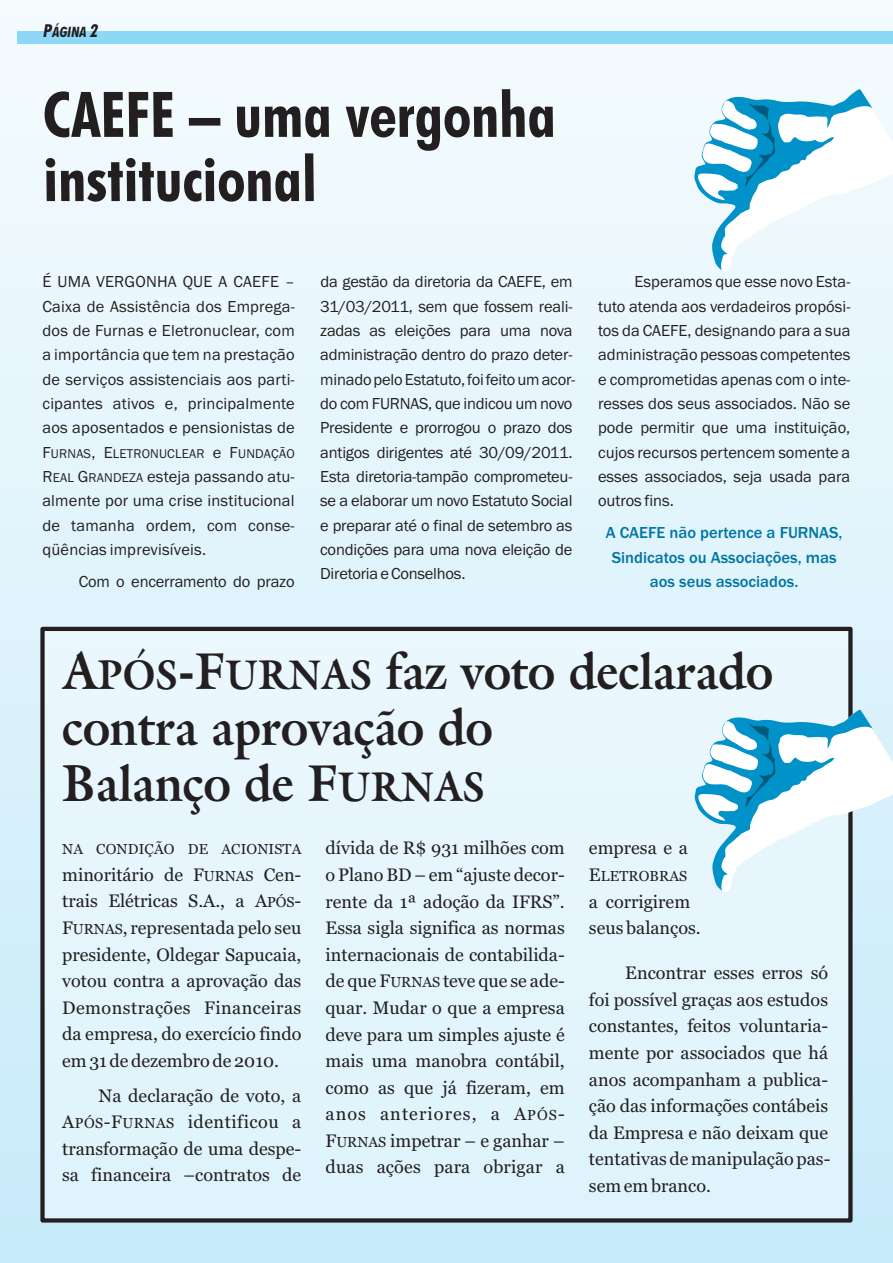
<style>
.page{position:relative;width:893px;height:1263px;background:#fff}
.page>*{position:absolute;margin:0;border:0;box-sizing:border-box;transform-origin:0 0}
.t1{font:700 condensed 63px/64.2px "Futura BT";letter-spacing:-.01em;color:#231f20}
.t2{font:700 51px/56.1px "Galliard IT Cby BT";color:#231f20;scale:.92 1}
.t3{font:18px "Georgia";color:#231f20}
.t4{font:18px "Georgia";letter-spacing:.025em;color:#231f20}
.t5{font:18px "Georgia";letter-spacing:.03em;color:#231f20}
.t6{font:18px "Georgia";letter-spacing:.06em;color:#231f20}
.t7{font:16.5px/24.3px "Franklin Gothic";color:#231f20}
.t8{font:500 16.5px/24.3px "Franklin Gothic";color:#0076a3;text-align:center}
.t9{font:14.4px "Georgia";letter-spacing:.01em;color:#231f20}
.t10{font:italic 700 condensed 14.25px "Futura BT";color:#231f20}
.t11{font:13.2px "Franklin Gothic";letter-spacing:.015em;color:#231f20}
.s1{font-size:17.85px}
.s2{font-size:16.5px}
.s3{font-size:13.2px}
.s4{font-size:40.8px}
.s5{font-size:14.4px}
.s6{font-size:18px}
</style>
<div class="page">
<img style="left:0;top:16px;width:893px;height:1247px">
<div style="left:45px;top:632px;width:803px;height:585px;background:#e5f5fc"></div>
<div style="left:40px;top:627px;width:813px;height:595px;border:4px solid #231f20"></div>
<div style="left:17px;top:32px;width:876px;height:12px;background:#8dd7f7"></div>
<svg style="left:694px;top:89px;width:199px;height:182px"></svg>
<svg style="left:695px;top:710px;width:198px;height:182px"></svg>
<p class="t10" style="left:44px;top:26px;width:56px"><span class="s1">P</span>ÁGINA <span class="s1">2</span></p>
<h1 class="t1" style="left:43px;top:88px;width:515px">CAEFE – uma vergonha institucional</h1>
<p class="t7" style="left:43px;top:271px;width:254px">É UMA VERGONHA QUE A CAEFE –</p>
<p class="t7" style="left:320px;top:271px;width:254px">da gestão da diretoria da CAEFE, em</p>
<p class="t7" style="left:634px;top:271px;width:217px">Esperamos que esse novo Esta-</p>
<p class="t7" style="left:42px;top:295px;width:254px">Caixa de Assistência dos Emprega-</p>
<p class="t7" style="left:320px;top:295px;width:254px">31/03/2011, sem que fossem reali-</p>
<p class="t7" style="left:598px;top:295px;width:254px">tuto atenda aos verdadeiros propósi-</p>
<p class="t7" style="left:42px;top:320px;width:254px">dos de Furnas e Eletronuclear, com</p>
<p class="t7" style="left:320px;top:320px;width:254px">zadas as eleições para uma nova</p>
<p class="t7" style="left:598px;top:320px;width:254px">tos da CAEFE, designando para a sua</p>
<p class="t7" style="left:42px;top:344px;width:254px">a importância que tem na prestação</p>
<p class="t7" style="left:320px;top:344px;width:254px">administração dentro do prazo deter-</p>
<p class="t7" style="left:598px;top:344px;width:254px">administração pessoas competentes</p>
<p class="t7" style="left:42px;top:368px;width:254px">de serviços assistenciais aos parti-</p>
<p class="t7" style="left:320px;top:368px;width:257px">minadopeloEstatuto,foifeitoumacor-</p>
<p class="t7" style="left:598px;top:368px;width:254px">e comprometidas apenas com o inte-</p>
<p class="t7" style="left:42px;top:393px;width:254px">cipantes ativos e, principalmente</p>
<p class="t7" style="left:320px;top:393px;width:254px">do com FURNAS, que indicou um novo</p>
<p class="t7" style="left:598px;top:393px;width:254px">resses dos seus associados. Não se</p>
<p class="t7" style="left:42px;top:417px;width:254px">aos aposentados e pensionistas de</p>
<p class="t7" style="left:320px;top:417px;width:254px">Presidente e prorrogou o prazo dos</p>
<p class="t7" style="left:598px;top:417px;width:254px">pode permitir que uma instituição,</p>
<p class="t11" style="left:42px;top:448px;width:254px"><span class="s2">F</span>URNAS<span class="s2">, E</span>LETRONUCLEAR <span class="s2">e F</span>UNDAÇÃO</p>
<p class="t7" style="left:320px;top:441px;width:254px">antigos dirigentes até 30/09/2011.</p>
<p class="t7" style="left:598px;top:441px;width:254px">cujos recursos pertencem somente a</p>
<p class="t7" style="left:42px;top:466px;width:254px">R<span class="s3">EAL</span> G<span class="s3">RANDEZA</span> esteja passando atu-</p>
<p class="t7" style="left:320px;top:466px;width:254px">Esta diretoria-tampão comprometeu-</p>
<p class="t7" style="left:598px;top:466px;width:254px">esses associados, seja usada para</p>
<p class="t7" style="left:42px;top:490px;width:254px">almente por uma crise institucional</p>
<p class="t7" style="left:320px;top:490px;width:254px">se a elaborar um novo Estatuto Social</p>
<p class="t7" style="left:598px;top:490px;width:77px">outros fins.</p>
<p class="t7" style="left:42px;top:514px;width:254px">de tamanha ordem, com conse-</p>
<p class="t7" style="left:320px;top:514px;width:254px">e preparar até o final de setembro as</p>
<p class="t7" style="left:42px;top:539px;width:165px">qüências imprevisíveis.</p>
<p class="t7" style="left:320px;top:539px;width:254px">condições para uma nova eleição de<br>DiretoriaeConselhos.</p>
<p class="t8" style="left:606px;top:522px;width:238px">A CAEFE não pertence a FURNAS,<br>Sindicatos ou Associações, mas aos seus associados.</p>
<p class="t7" style="left:79px;top:570px;width:217px">Com o encerramento do prazo</p>
<h2 class="t2" style="left:62px;top:647px;width:774px">A<span class="s4">PÓS</span>-F<span class="s4">URNAS</span> faz voto declarado contra aprovação do<br>Balanço de F<span class="s4">URNAS</span></h2>
<p class="t9" style="left:62px;top:843px;width:241px">NA CONDIÇÃO DE ACIONISTA</p>
<p class="t3" style="left:326px;top:841px;width:241px">dívida de R$ 931 milhões com</p>
<p class="t3" style="left:589px;top:841px;width:100px">empresa e a</p>
<p class="t3" style="left:62px;top:867px;width:241px">minoritário de F<span class="s5">URNAS</span> Cen-</p>
<p class="t3" style="left:326px;top:867px;width:241px">o Plano BD – em “ajuste decor-</p>
<p class="t9" style="left:589px;top:870px;width:100px"><span class="s6">E</span>LETROBRAS</p>
<p class="t3" style="left:62px;top:894px;width:241px">trais Elétricas S.A., a A<span class="s5">PÓS</span>-</p>
<p class="t3" style="left:326px;top:894px;width:241px">rente da 1ª adoção da IFRS”.</p>
<p class="t3" style="left:589px;top:894px;width:103px">a corrigirem</p>
<p class="t3" style="left:62px;top:920px;width:241px">F<span class="s5">URNAS</span>, representada pelo seu</p>
<p class="t3" style="left:326px;top:920px;width:241px">Essa sigla significa as normas</p>
<p class="t3" style="left:589px;top:920px;width:113px">seus balanços.</p>
<p class="t3" style="left:62px;top:947px;width:241px">presidente, Oldegar Sapucaia,</p>
<p class="t3" style="left:326px;top:947px;width:241px">internacionais de contabilida-</p>
<p class="t3" style="left:625px;top:965px;width:204px">Encontrar esses erros só</p>
<p class="t3" style="left:62px;top:973px;width:241px">votou contra a aprovação das</p>
<p class="t3" style="left:326px;top:974px;width:241px">de que F<span class="s5">URNAS</span> teve que se ade-</p>
<p class="t3" style="left:589px;top:992px;width:241px">foi possível graças aos estudos</p>
<p class="t4" style="left:62px;top:1000px;width:241px">Demonstrações Financeiras</p>
<p class="t3" style="left:326px;top:1000px;width:241px">quar. Mudar o que a empresa</p>
<p class="t3" style="left:589px;top:1019px;width:241px">constantes, feitos voluntaria-</p>
<p class="t3" style="left:62px;top:1027px;width:241px">da empresa, do exercício findo</p>
<p class="t3" style="left:326px;top:1027px;width:241px">deve para um simples ajuste é</p>
<p class="t3" style="left:589px;top:1045px;width:241px">mente por associados que há</p>
<p class="t3" style="left:62px;top:1053px;width:218px">em 31 de dezembro de 2010.</p>
<p class="t3" style="left:326px;top:1053px;width:241px">mais uma manobra contábil,</p>
<p class="t3" style="left:589px;top:1072px;width:241px">anos acompanham a publica-</p>
<p class="t3" style="left:326px;top:1080px;width:241px">como as que já fizeram, em</p>
<p class="t3" style="left:99px;top:1088px;width:204px">Na declaração de voto, a</p>
<p class="t3" style="left:589px;top:1098px;width:241px">ção das informações contábeis</p>
<p class="t6" style="left:326px;top:1107px;width:241px">anos anteriores, a A<span class="s5">PÓS</span>-</p>
<p class="t5" style="left:62px;top:1115px;width:241px">A<span class="s5">PÓS</span>-F<span class="s5">URNAS</span> identificou a</p>
<p class="t3" style="left:589px;top:1125px;width:241px">da Empresa e não deixam que</p>
<p class="t3" style="left:326px;top:1133px;width:241px">F<span class="s5">URNAS</span> impetrar – e ganhar –</p>
<p class="t3" style="left:62px;top:1141px;width:241px">transformação de uma despe-</p>
<p class="t3" style="left:589px;top:1152px;width:243px">tentativas de manipulação pas-</p>
<p class="t3" style="left:326px;top:1160px;width:241px">duas ações para obrigar a</p>
<p class="t3" style="left:62px;top:1168px;width:241px">sa financeira –contratos de</p>
<p class="t3" style="left:589px;top:1178px;width:124px">sem em branco.</p>
</div>
